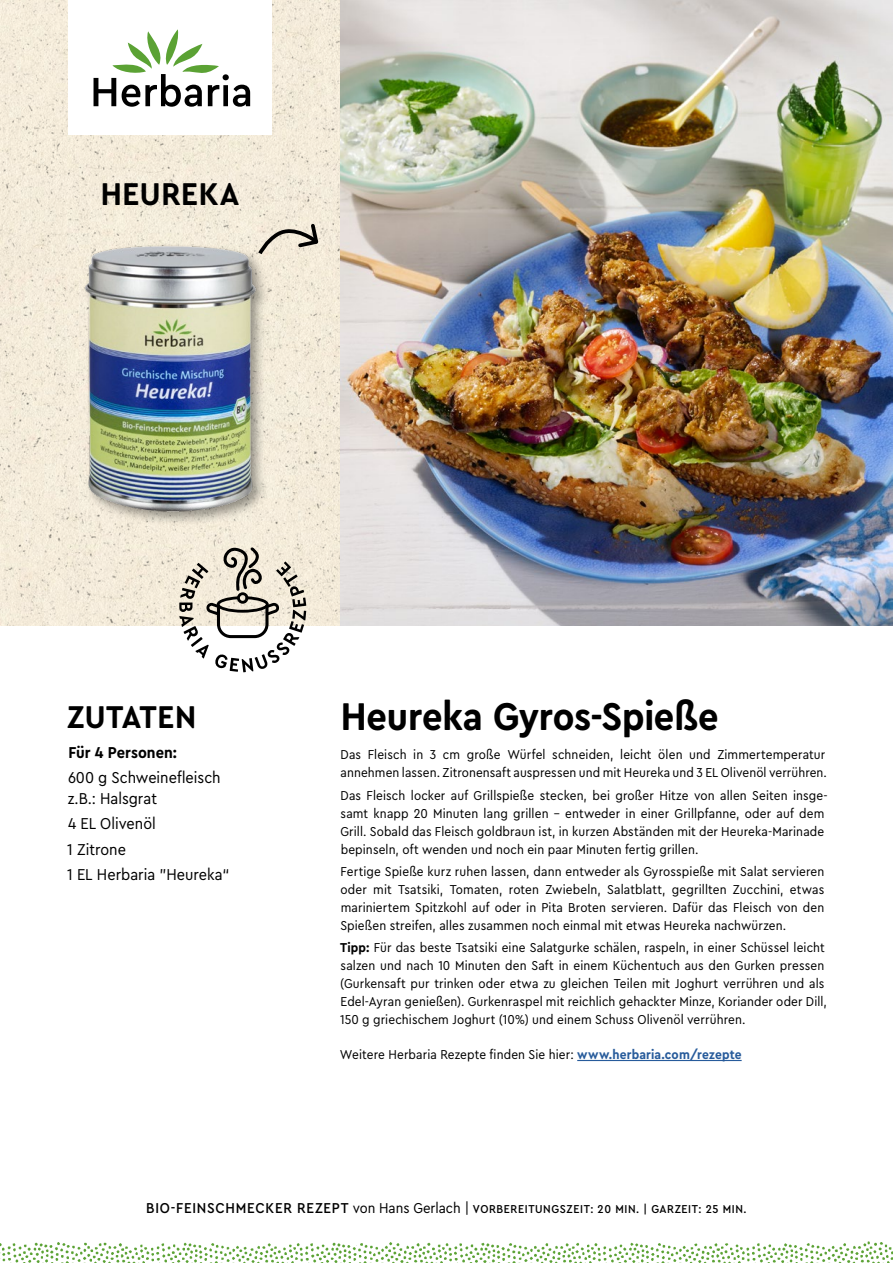
<style>
.page{position:relative;width:893px;height:1263px;background:#fff}
.page>*{position:absolute;margin:0;border:0;box-sizing:border-box;transform-origin:0 0}
.t1{font:700 40.5px "Cera Compact Rounded";letter-spacing:-.005em;color:#000}
.t2{font:700 33px "Cera Compact Rounded";letter-spacing:.015em;color:#000}
.t3{font:16.5px/25.2px "Cera Compact Pro";color:#000}
.t4{font:700 16.5px "Cera Compact Pro";letter-spacing:.005em;color:#000}
.t5{font:13.5px/18px "Cera Compact Pro";letter-spacing:.01em;color:#000}
.t6{font:500 12px "Cera Compact Pro";letter-spacing:.05em;color:#000}
.s1{font-weight:700}
.s2{font-weight:700;color:#275b9b}
.s3{font-size:15px}
.s4{font-weight:400;font-size:15px}
</style>
<div class="page">
<img style="left:0;top:0;width:893px;height:625px">
<img style="left:9px;top:213px;width:322px;height:322px">
<hr style="left:577px;top:1060px;width:165px;height:1px;background:#275b9b">
<svg style="left:256px;top:219px;width:65px;height:38px"></svg>
<div style="left:69px;top:0;width:203px;height:135px;background:#fff"></div>
<svg style="left:94px;top:29px;width:156px;height:78px"></svg>
<img style="left:0;top:1241px;width:893px;height:22px">
<svg style="left:179px;top:547px;width:127px;height:125px"></svg>
<h2 class="t2" style="left:101px;top:172px;width:140px">HEUREKA</h2>
<h2 class="t2" style="left:67px;top:695px;width:131px">ZUTATEN</h2>
<p class="t4" style="left:69px;top:741px;width:110px">Für 4 Personen:</p>
<p class="t3" style="left:68px;top:766px;width:154px;line-height:21px">600 g Schweinefleisch z.B.: Halsgrat</p>
<p class="t3" style="left:67px;top:810px;width:164px">4 EL Olivenöl<br>1 Zitrone<br>1 EL Herbaria ”Heureka“</p>
<h1 class="t1" style="left:341px;top:690px;width:379px">Heureka Gyros-Spieße</h1>
<p class="t5" style="left:341px;top:745px;width:488px">Das Fleisch in 3 cm große Würfel schneiden, leicht ölen und Zimmertemperatur annehmen lassen. Zitronensaft auspressen und mit Heureka und 3 EL Olivenöl verrühren.</p>
<p class="t5" style="left:340px;top:785px;width:489px">Das Fleisch locker auf Grillspieße stecken, bei großer Hitze von allen Seiten insge&shy;samt knapp 20 Minuten lang grillen – entweder in einer Grillpfanne, oder auf dem Grill. Sobald das Fleisch goldbraun ist, in kurzen Abständen mit der Heureka-Marinade bepinseln, oft wenden und noch ein paar Minuten fertig grillen.</p>
<p class="t5" style="left:340px;top:862px;width:486px;text-align:justify">Fertige Spieße kurz ruhen lassen, dann entweder als Gyrosspieße mit Salat servieren oder mit Tsatsiki, Tomaten, roten Zwiebeln, Salatblatt, gegrillten Zucchini, etwas mariniertem Spitzkohl auf oder in Pita Broten servieren. Dafür das Fleisch von den Spießen streifen, alles zusammen noch einmal mit etwas Heureka nachwürzen.</p>
<p class="t5" style="left:340px;top:938px;width:488px"><span class="s1">Tipp:</span> Für das beste Tsatsiki eine Salatgurke schälen, raspeln, in einer Schüssel leicht salzen und nach 10 Minuten den Saft in einem Küchentuch aus den Gurken pressen (Gurkensaft pur trinken oder etwa zu gleichen Teilen mit Joghurt verrühren und als Edel-Ayran genießen). Gurkenraspel mit reichlich gehackter Minze, Koriander oder Dill, 150 g griechischem Joghurt (10%) und einem Schuss Olivenöl verrühren.</p>
<p class="t5" style="left:340px;top:1045px;width:403px">Weitere Herbaria Rezepte finden Sie hier: <span class="s2">www.herbaria.com/rezepte</span></p>
<p class="t6" style="left:146px;top:1201px;width:602px"><span class="s3">BIO-FEINSCHMECKER REZEPT</span> <span class="s4">von Hans Gerlach |</span> VORBEREITUNGSZEIT: 20 MIN. | GARZEIT: 25 MIN.</p>
</div>
